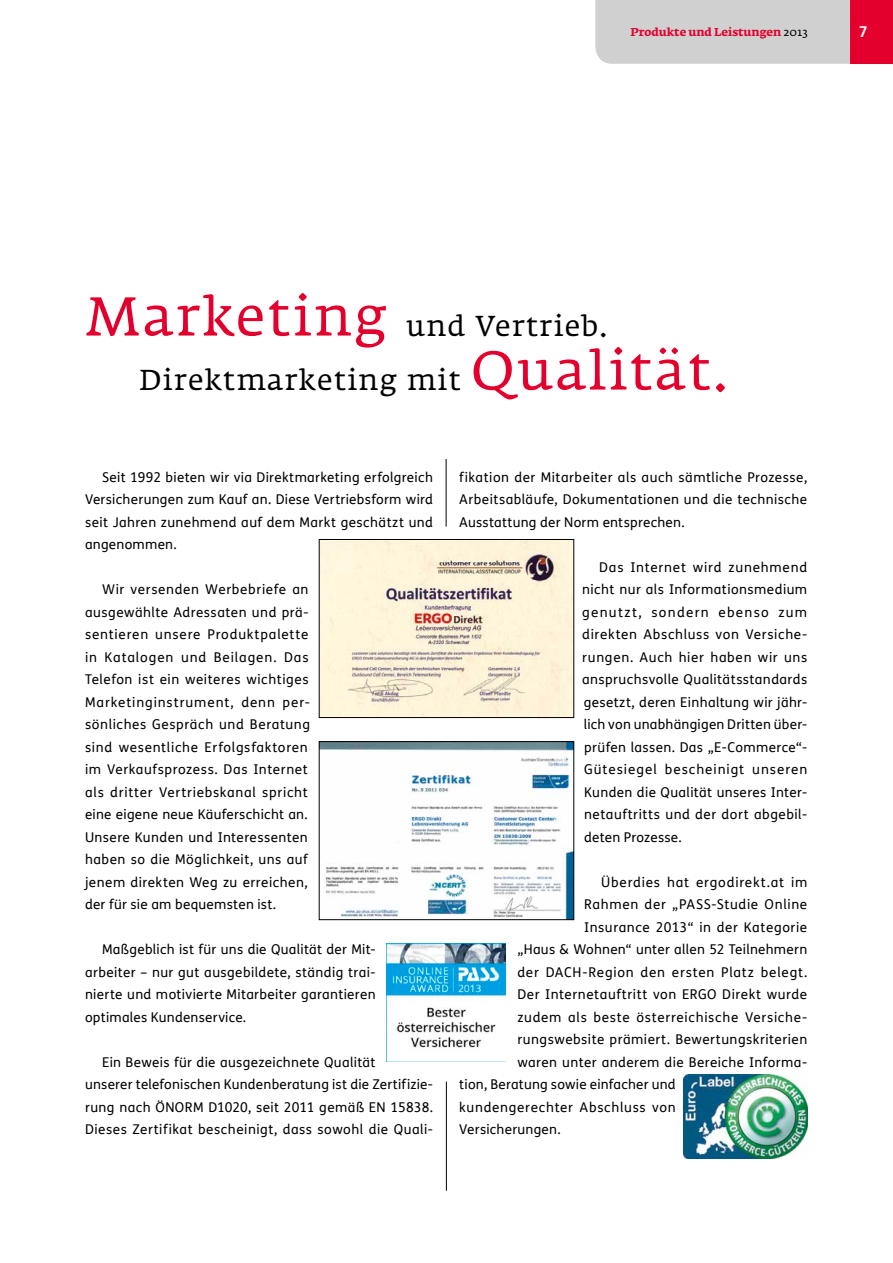
<style>
.page{position:relative;width:893px;height:1263px;background:#fff}
.page>*{position:absolute;margin:0;border:0;box-sizing:border-box;transform-origin:0 0}
.t1{font:28.5px/54px "Fedra Serif A Pro";letter-spacing:.05em;color:#000}
.t2{font:700 15px "FS Me Pro";color:#fff}
.t3{font:13.5px/22.5px "FS Me Pro";letter-spacing:.035em;color:#000;text-align:justify}
.t4{font:13.5px "FS Me Pro";letter-spacing:.055em;color:#000}
.t5{font:13.5px "FS Me Pro";letter-spacing:.015em;color:#000}
.t6{font:13.5px "FS Me Pro";letter-spacing:.06em;color:#000}
.t7{font:700 11.25px "Fedra Serif A Pro";color:#e4002c}
.s1{font-weight:400;color:#000}
.s2{font-size:54px;color:#e4002c}
</style>
<div class="page">
<div style="left:595px;top:0;width:255px;height:64px;background:#d0d0d0"></div>
<div style="left:850px;top:0;width:43px;height:64px;background:#e4002c"></div>
<hr style="left:446px;top:1081px;width:1px;height:110px;background:#000">
<hr style="left:446px;top:459px;width:1px;height:68px;background:#000">
<img style="left:386px;top:943px;width:119px;height:119px">
<img style="left:321px;top:541px;width:251px;height:175px">
<div style="left:319px;top:539px;width:255px;height:179px;border:1px solid #000"></div>
<img style="left:321px;top:743px;width:251px;height:175px">
<div style="left:319px;top:741px;width:255px;height:179px;border:1px solid #000"></div>
<div style="left:683px;top:1075px;width:125px;height:87px;background:linear-gradient(to right,#fff,#fff)"></div>
<img style="left:683px;top:1075px;width:125px;height:83px">
<p class="t7" style="left:630px;top:26px;width:179px">Produkte und Leistungen <span class="s1">2013</span></p>
<p class="t2" style="left:859px;top:20px;width:10px">7</p>
<p class="t1" style="left:139px;top:299px;width:590px;text-indent:-54px"><span class="s2">Marketing</span> und Vertrieb.<br>Direktmarketing mit <span class="s2">Qualität.</span></p>
<p class="t3" style="left:85px;top:465px;width:350px;text-indent:17px">Seit 1992 bieten wir via Direktmarketing erfolgreich Versicherungen zum Kauf an. Diese Vertriebsform wird seit Jahren zunehmend auf dem Markt geschätzt und angenommen.</p>
<p class="t3" style="left:85px;top:578px;width:227px;text-align:left;text-indent:17px">Wir versenden Werbebriefe an ausgewählte Adressaten und prä&shy;sentieren unsere Produktpalette in Katalogen und Beilagen. Das Telefon ist ein weiteres wichtiges Marketinginstrument, denn per&shy;sönliches Gespräch und Beratung sind wesentliche Erfolgsfaktoren im Verkaufsprozess. Das Internet als dritter Vertriebskanal spricht eine eigene neue Käuferschicht an.<br>Unsere Kunden und Interessenten haben so die Möglichkeit, uns auf jenem direkten Weg zu erreichen, der für sie am bequemsten ist.</p>
<p class="t3" style="left:85px;top:938px;width:292px;text-indent:17px">Maßgeblich ist für uns die Qualität der Mit&shy;arbeiter – nur gut ausgebildete, ständig trai&shy;nierte und motivierte Mitarbeiter garantieren optimales Kundenservice.</p>
<p class="t3" style="left:85px;top:1050px;width:350px;text-align:left;text-indent:17px">Ein Beweis für die ausgezeichnete Qualität<br>unserer telefonischen Kundenberatung ist die Zertifizie&shy;rung nach ÖNORM D1020, seit 2011 gemäß EN 15838.<br>Dieses Zertifikat bescheinigt, dass sowohl die Quali-</p>
<p class="t3" style="left:459px;top:465px;width:349px">fikation der Mitarbeiter als auch sämtliche Prozesse, Arbeitsabläufe, Dokumentationen und die technische Ausstattung der Norm entsprechen.</p>
<p class="t3" style="left:582px;top:555px;width:227px;text-indent:17px">Das Internet wird zunehmend nicht nur als Informationsmedium genutzt, sondern ebenso zum direkten Abschluss von Versiche&shy;rungen. Auch hier haben wir uns anspruchsvolle Qualitätsstandards gesetzt, deren Einhaltung wir jähr&shy;lich von unabhängigen Dritten über&shy;prüfen lassen. Das „E-Commerce“- Gütesiegel bescheinigt unseren Kunden die Qualität unseres Inter&shy;netauftritts und der dort abgebil&shy;deten Prozesse.</p>
<p class="t6" style="left:601px;top:873px;width:208px">Überdies hat ergodirekt.at im</p>
<p class="t3" style="left:584px;top:893px;width:225px">Rahmen der „PASS-Studie Online</p>
<p class="t3" style="left:584px;top:915px;width:225px">Insurance 2013“ in der Kategorie</p>
<p class="t3" style="left:517px;top:938px;width:291px">„Haus &amp; Wohnen“ unter allen 52 Teilnehmern</p>
<p class="t4" style="left:517px;top:963px;width:290px">der DACH-Region den ersten Platz belegt.</p>
<p class="t3" style="left:517px;top:983px;width:291px">Der Internetauftritt von ERGO Direkt wurde</p>
<p class="t3" style="left:517px;top:1005px;width:291px">zudem als beste österreichische Versiche-</p>
<p class="t3" style="left:517px;top:1028px;width:291px">rungswebsite prämiert. Bewertungskriterien</p>
<p class="t3" style="left:517px;top:1050px;width:291px">waren unter anderem die Bereiche Informa-</p>
<p class="t5" style="left:459px;top:1075px;width:218px">tion, Beratung sowie einfacher und</p>
<p class="t3" style="left:459px;top:1095px;width:218px">kundengerechter Abschluss von</p>
<p class="t3" style="left:459px;top:1118px;width:101px">Versicherungen.</p>
</div>
